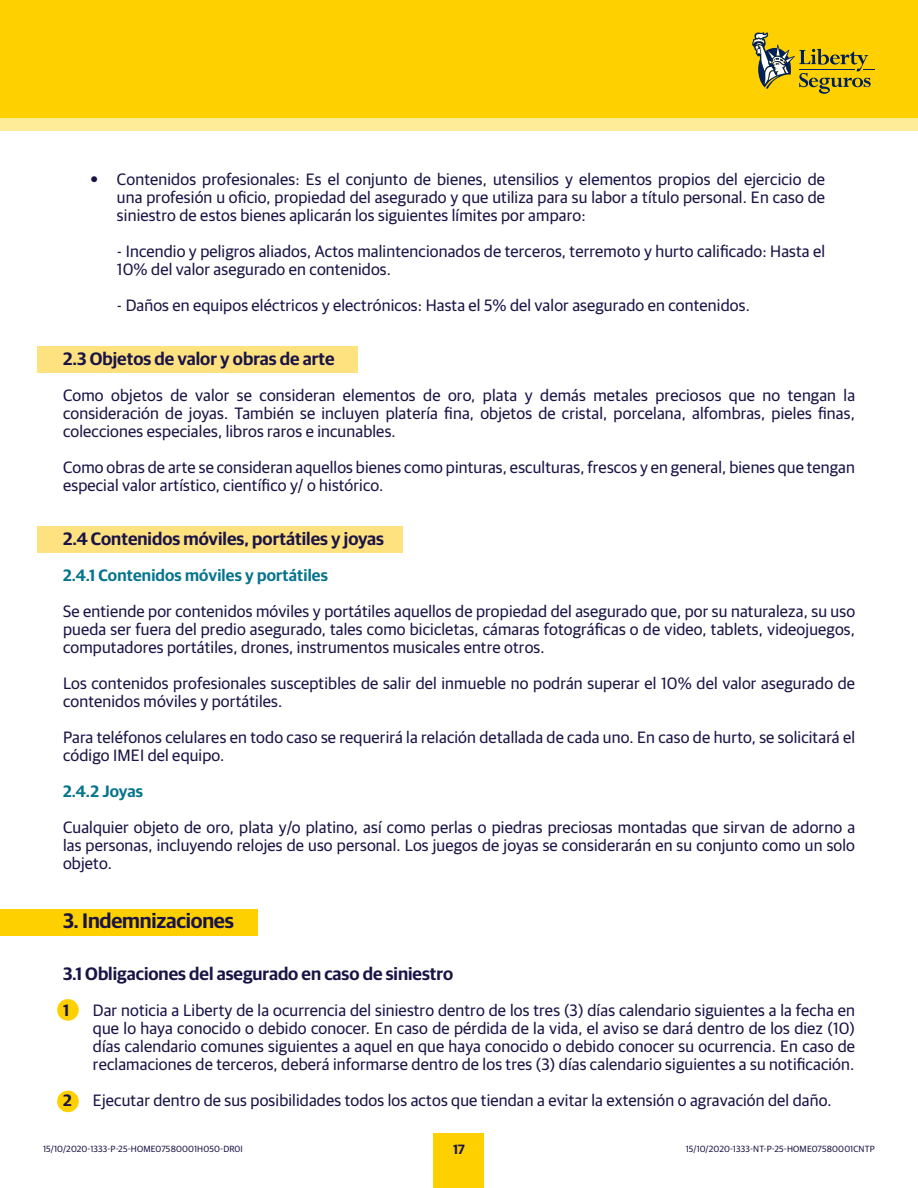
<style>
.page{position:relative;width:918px;height:1188px;background:#fff}
.page>*{position:absolute;margin:0;border:0;box-sizing:border-box;transform-origin:0 0}
.t1{font:600 21px "Guardian Sans";letter-spacing:-.01em;color:#1a1446}
.t2{font:600 18px "Guardian Sans";color:#1a1446}
.t3{font:16.5px/18px "Guardian Sans";letter-spacing:.01em;color:#1a1446;text-align:justify}
.t4{font:600 16.5px "Guardian Sans";letter-spacing:.01em;color:#06748c}
.t5{font:600 16.5px "Guardian Sans";color:#1a1446}
.t6{font:600 13.5px "Guardian Sans";color:#1a1446}
.t7{font:9px "Guardian Sans";letter-spacing:.015em;color:#1a1446}
.s1{font-family:"Avenir"}
</style>
<div class="page">
<div style="left:0;top:0;width:918px;height:131px;background:#ffec99"></div>
<div style="left:0;top:0;width:918px;height:118px;background:#ffd000"></div>
<svg style="left:752px;top:32px;width:122px;height:62px"></svg>
<div style="left:434px;top:1134px;width:50px;height:54px;background:#ffd000"></div>
<div style="left:38px;top:347px;width:320px;height:26px;background:#ffe280"></div>
<div style="left:38px;top:527px;width:366px;height:26px;background:#ffe280"></div>
<div style="left:0;top:909px;width:258px;height:26px;background:#ffd000"></div>
<div style="left:57px;top:1091px;width:22px;height:21px;background:#ffd000;border-radius:50%"></div>
<div style="left:57px;top:999px;width:22px;height:22px;background:#ffd000;border-radius:50%"></div>
<p class="t3" style="left:117px;top:169px;width:710px;text-indent:-27px"><span class="s1">•</span> Contenidos profesionales: Es el conjunto de bienes, utensilios y elementos propios del ejercicio de una profesión u oficio, propiedad del asegurado y que utiliza para su labor a título personal. En caso de siniestro de estos bienes aplicarán los siguientes límites por amparo:</p>
<p class="t3" style="left:117px;top:241px;width:710px">- Incendio y peligros aliados, Actos malintencionados de terceros, terremoto y hurto calificado: Hasta el<br>10% del valor asegurado en contenidos.</p>
<p class="t3" style="left:117px;top:295px;width:634px">- Daños en equipos eléctricos y electrónicos: Hasta el 5% del valor asegurado en contenidos.</p>
<p class="t2" style="left:63px;top:346px;width:273px">2.3 Objetos de valor y obras de arte</p>
<p class="t3" style="left:63px;top:385px;width:794px">Como objetos de valor se consideran elementos de oro, plata y demás metales preciosos que no tengan la consideración de joyas. También se incluyen platería fina, objetos de cristal, porcelana, alfombras, pieles finas, colecciones especiales, libros raros e incunables.</p>
<p class="t3" style="left:63px;top:457px;width:794px">Como obras de arte se consideran aquellos bienes como pinturas, esculturas, frescos y en general, bienes que tengan especial valor artístico, científico y/ o histórico.</p>
<p class="t2" style="left:63px;top:526px;width:323px">2.4 Contenidos móviles, portátiles y joyas</p>
<p class="t4" style="left:63px;top:564px;width:267px">2.4.1 Contenidos móviles y portátiles</p>
<p class="t3" style="left:63px;top:601px;width:794px">Se entiende por contenidos móviles y portátiles aquellos de propiedad del asegurado que, por su naturaleza, su uso pueda ser fuera del predio asegurado, tales como bicicletas, cámaras fotográficas o de video, tablets, videojuegos, computadores portátiles, drones, instrumentos musicales entre otros.</p>
<p class="t3" style="left:63px;top:673px;width:794px">Los contenidos profesionales susceptibles de salir del inmueble no podrán superar el 10% del valor asegurado de contenidos móviles y portátiles.</p>
<p class="t3" style="left:63px;top:727px;width:794px">Para teléfonos celulares en todo caso se requerirá la relación detallada de cada uno. En caso de hurto, se solicitará el código IMEI del equipo.</p>
<p class="t4" style="left:63px;top:780px;width:82px">2.4.2 Joyas</p>
<p class="t3" style="left:63px;top:817px;width:794px">Cualquier objeto de oro, plata y/o platino, así como perlas o piedras preciosas montadas que sirvan de adorno a las personas, incluyendo relojes de uso personal. Los juegos de joyas se considerarán en su conjunto como un solo objeto.</p>
<p class="t1" style="left:63px;top:905px;width:173px">3. Indemnizaciones</p>
<p class="t2" style="left:63px;top:961px;width:392px">3.1 Obligaciones del asegurado en caso de siniestro</p>
<p class="t5" style="left:63px;top:999px;width:8px">1</p>
<p class="t3" style="left:93px;top:1000px;width:764px">Dar noticia a Liberty de la ocurrencia del siniestro dentro de los tres (3) días calendario siguientes a la fecha en que lo haya conocido o debido conocer. En caso de pérdida de la vida, el aviso se dará dentro de los diez (10) días calendario comunes siguientes a aquel en que haya conocido o debido conocer su ocurrencia. En caso de reclamaciones de terceros, deberá informarse dentro de los tres (3) días calendario siguientes a su notificación.</p>
<p class="t5" style="left:63px;top:1089px;width:10px">2</p>
<p class="t3" style="left:93px;top:1090px;width:740px">Ejecutar dentro de sus posibilidades todos los actos que tiendan a evitar la extensión o agravación del daño.</p>
<p class="t7" style="left:43px;top:1142px;width:201px">15/10/2020-1333-P-25-HOME07580001H050-DR0I</p>
<p class="t6" style="left:453px;top:1139px;width:13px">17</p>
<p class="t7" style="left:686px;top:1142px;width:191px">15/10/2020-1333-NT-P-25-HOME07580001CNTP</p>
</div>
